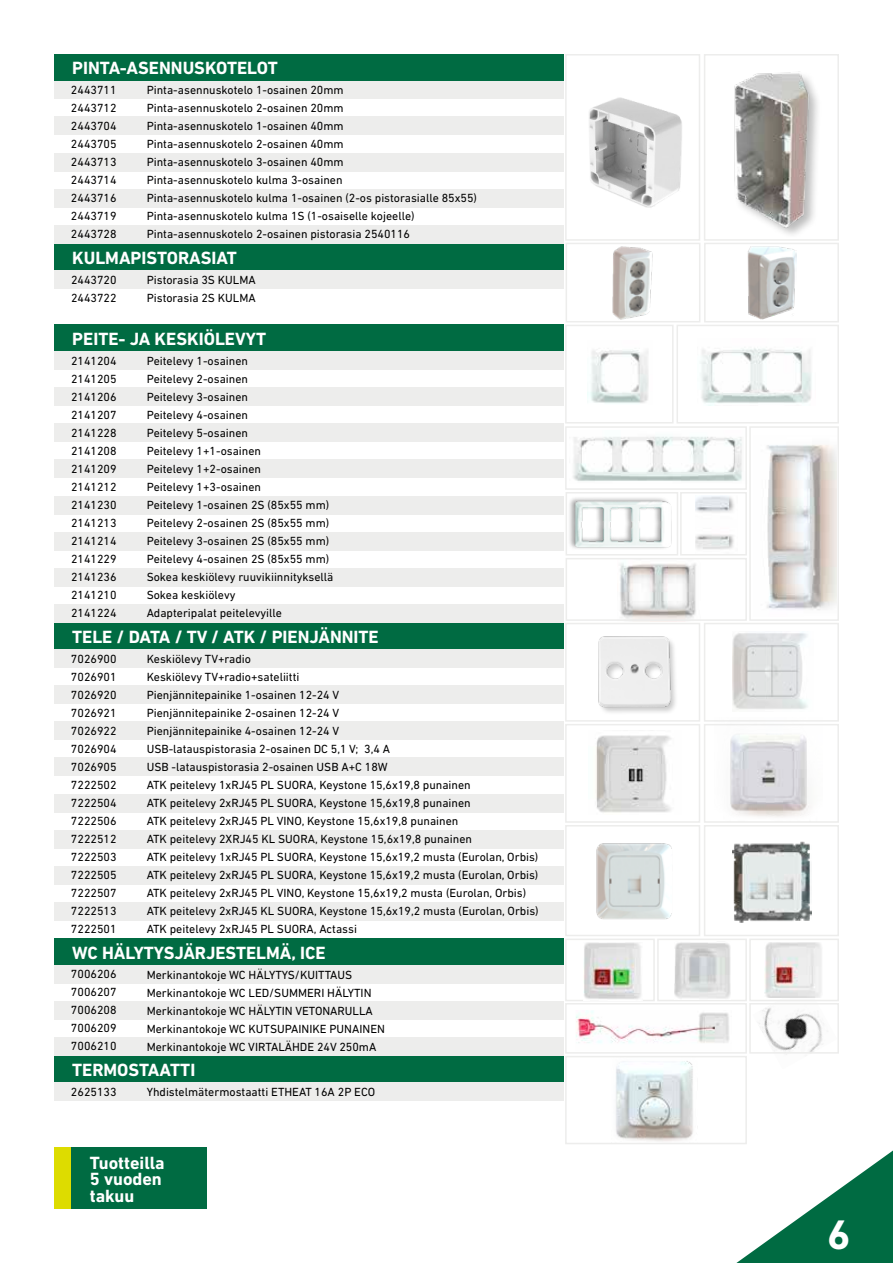
<style>
.page{position:relative;width:893px;height:1263px;background:#fff}
.page>*{position:absolute;margin:0;border:0;box-sizing:border-box;transform-origin:0 0}
.t1{font:700 42px "DIN Next LT Pro";color:#fff}
.t2{font:700 18px/16.5px "DIN Next LT Pro";color:#fff}
.t3{font:12px/18px "DIN Next LT Pro";color:#000}
</style>
<div class="page">
<div style="left:54px;top:81px;width:510px;height:18px;background:#ededec"></div>
<div style="left:54px;top:270px;width:510px;height:18px;background:#ededec"></div>
<div style="left:54px;top:54px;width:510px;height:27px;background:#006b42"></div>
<div style="left:54px;top:244px;width:510px;height:26px;background:#006b42"></div>
<div style="left:54px;top:325px;width:510px;height:26px;background:#006b42"></div>
<div style="left:54px;top:623px;width:510px;height:26px;background:#006b42"></div>
<div style="left:54px;top:938px;width:510px;height:27px;background:#006b42"></div>
<div style="left:54px;top:1056px;width:510px;height:26px;background:#006b42"></div>
<div style="left:54px;top:117px;width:510px;height:18px;background:#ededec"></div>
<div style="left:54px;top:153px;width:510px;height:18px;background:#ededec"></div>
<div style="left:54px;top:189px;width:510px;height:18px;background:#ededec"></div>
<div style="left:54px;top:351px;width:510px;height:19px;background:#ededec"></div>
<div style="left:54px;top:649px;width:510px;height:19px;background:#ededec"></div>
<div style="left:54px;top:965px;width:510px;height:18px;background:#ededec"></div>
<div style="left:54px;top:1082px;width:510px;height:19px;background:#ededec"></div>
<div style="left:54px;top:225px;width:510px;height:19px;background:#ededec"></div>
<div style="left:54px;top:387px;width:510px;height:19px;background:#ededec"></div>
<div style="left:54px;top:685px;width:510px;height:19px;background:#ededec"></div>
<div style="left:54px;top:1001px;width:510px;height:19px;background:#ededec"></div>
<div style="left:54px;top:423px;width:510px;height:19px;background:#ededec"></div>
<div style="left:54px;top:722px;width:510px;height:18px;background:#ededec"></div>
<div style="left:54px;top:1037px;width:510px;height:19px;background:#ededec"></div>
<div style="left:54px;top:460px;width:510px;height:18px;background:#ededec"></div>
<div style="left:54px;top:758px;width:510px;height:18px;background:#ededec"></div>
<div style="left:54px;top:496px;width:510px;height:18px;background:#ededec"></div>
<div style="left:54px;top:794px;width:510px;height:18px;background:#ededec"></div>
<div style="left:54px;top:532px;width:510px;height:18px;background:#ededec"></div>
<div style="left:54px;top:830px;width:510px;height:18px;background:#ededec"></div>
<div style="left:54px;top:568px;width:510px;height:19px;background:#ededec"></div>
<div style="left:54px;top:866px;width:510px;height:19px;background:#ededec"></div>
<div style="left:54px;top:604px;width:510px;height:19px;background:#ededec"></div>
<div style="left:54px;top:902px;width:510px;height:19px;background:#ededec"></div>
<img style="left:767px;top:445px;width:69px;height:165px">
<img style="left:573px;top:436px;width:169px;height:45px">
<img style="left:700px;top:348px;width:112px;height:58px">
<img style="left:588px;top:350px;width:61px;height:53px">
<img style="left:589px;top:97px;width:93px;height:111px">
<img style="left:734px;top:71px;width:84px;height:164px">
<img style="left:612px;top:246px;width:41px;height:73px">
<img style="left:747px;top:246px;width:49px;height:73px">
<img style="left:696px;top:496px;width:38px;height:54px">
<img style="left:620px;top:563px;width:76px;height:59px">
<img style="left:566px;top:498px;width:112px;height:58px">
<svg style="left:736px;top:1150px;width:157px;height:113px"></svg>
<div style="left:565px;top:54px;width:135px;height:187px;border:2px solid #ededec"></div>
<div style="left:565px;top:325px;width:109px;height:98px;border:2px solid #ededec"></div>
<div style="left:565px;top:426px;width:182px;height:64px;border:2px solid #ededec"></div>
<div style="left:680px;top:492px;width:67px;height:63px;border:2px solid #ededec"></div>
<div style="left:566px;top:492px;width:112px;height:63px;border:2px solid #ededec"></div>
<div style="left:566px;top:558px;width:181px;height:63px;border:2px solid #ededec"></div>
<div style="left:565px;top:825px;width:135px;height:111px;border:2px solid #ededec"></div>
<div style="left:565px;top:623px;width:135px;height:99px;border:2px solid #ededec"></div>
<div style="left:565px;top:938px;width:90px;height:63px;border:2px solid #ededec"></div>
<div style="left:565px;top:1003px;width:182px;height:50px;border:2px solid #ededec"></div>
<div style="left:565px;top:1056px;width:182px;height:88px;border:2px solid #ededec"></div>
<div style="left:565px;top:724px;width:135px;height:99px;border:2px solid #ededec"></div>
<div style="left:704px;top:54px;width:135px;height:187px;border:2px solid #ededec"></div>
<div style="left:566px;top:243px;width:134px;height:79px;border:2px solid #ededec"></div>
<div style="left:676px;top:325px;width:163px;height:98px;border:2px solid #ededec"></div>
<div style="left:657px;top:938px;width:90px;height:63px;border:2px solid #ededec"></div>
<div style="left:704px;top:724px;width:135px;height:99px;border:2px solid #ededec"></div>
<div style="left:704px;top:243px;width:135px;height:79px;border:2px solid #ededec"></div>
<div style="left:704px;top:623px;width:135px;height:99px;border:2px solid #ededec"></div>
<div style="left:704px;top:825px;width:135px;height:111px;border:2px solid #ededec"></div>
<img style="left:732px;top:633px;width:76px;height:77px">
<div style="left:598px;top:636px;width:80px;height:79px;background:#f9f9f9"></div>
<img style="left:598px;top:636px;width:77px;height:75px">
<img style="left:732px;top:841px;width:80px;height:82px">
<img style="left:596px;top:843px;width:76px;height:77px">
<img style="left:752px;top:992px;width:85px;height:63px">
<img style="left:583px;top:942px;width:60px;height:58px">
<img style="left:675px;top:942px;width:56px;height:57px">
<img style="left:576px;top:1010px;width:153px;height:33px">
<img style="left:765px;top:942px;width:58px;height:56px">
<div style="left:749px;top:1003px;width:90px;height:50px;border:2px solid #ededec"></div>
<div style="left:749px;top:938px;width:90px;height:63px;border:2px solid #ededec"></div>
<div style="left:749px;top:426px;width:90px;height:195px;border:2px solid #ededec"></div>
<img style="left:612px;top:1057px;width:86px;height:86px">
<img style="left:595px;top:735px;width:76px;height:78px">
<img style="left:714px;top:719px;width:109px;height:107px">
<div style="left:70px;top:1147px;width:136px;height:62px;background:#006b42"></div>
<div style="left:54px;top:1147px;width:17px;height:62px;background:#dddc00"></div>
<h2 class="t2" style="left:72px;top:59px;width:207px">PINTA-ASENNUSKOTELOT</h2>
<p class="t3" style="left:71px;top:81px;width:47px;text-align:justify">2443711<br>2443712<br>2443704<br>2443705<br>2443713<br>2443714<br>2443716<br>2443719<br>2443728</p>
<p class="t3" style="left:147px;top:81px;width:332px">Pinta-asennuskotelo 1-osainen 20mm<br>Pinta-asennuskotelo 2-osainen 20mm<br>Pinta-asennuskotelo 1-osainen 40mm<br>Pinta-asennuskotelo 2-osainen 40mm<br>Pinta-asennuskotelo 3-osainen 40mm<br>Pinta-asennuskotelo kulma 3-osainen<br>Pinta-asennuskotelo kulma 1-osainen (2-os pistorasialle 85x55)<br>Pinta-asennuskotelo kulma 1S (1-osaiselle kojeelle)<br>Pinta-asennuskotelo 2-osainen pistorasia 2540116</p>
<h2 class="t2" style="left:72px;top:249px;width:166px">KULMAPISTORASIAT</h2>
<p class="t3" style="left:71px;top:270px;width:47px">2443720<br>2443722</p>
<p class="t3" style="left:147px;top:270px;width:111px">Pistorasia 3S KULMA<br>Pistorasia 2S KULMA</p>
<h2 class="t2" style="left:72px;top:330px;width:195px">PEITE- JA KESKIÖLEVYT</h2>
<p class="t3" style="left:71px;top:352px;width:47px;text-align:justify">2141204<br>2141205<br>2141206<br>2141207<br>2141228<br>2141208<br>2141209<br>2141212<br>2141230<br>2141213<br>2141214<br>2141229<br>2141236<br>2141210<br>2141224</p>
<p class="t3" style="left:147px;top:352px;width:188px">Peitelevy 1-osainen<br>Peitelevy 2-osainen<br>Peitelevy 3-osainen<br>Peitelevy 4-osainen<br>Peitelevy 5-osainen<br>Peitelevy 1+1-osainen<br>Peitelevy 1+2-osainen<br>Peitelevy 1+3-osainen<br>Peitelevy 1-osainen 2S (85x55 mm)<br>Peitelevy 2-osainen 2S (85x55 mm)<br>Peitelevy 3-osainen 2S (85x55 mm)<br>Peitelevy 4-osainen 2S (85x55 mm)<br>Sokea keskiölevy ruuvikiinnityksellä<br>Sokea keskiölevy<br>Adapteripalat peitelevyille</p>
<h2 class="t2" style="left:72px;top:628px;width:308px">TELE / DATA / TV / ATK / PIENJÄNNITE</h2>
<p class="t3" style="left:71px;top:649px;width:47px;text-align:justify">7026900<br>7026901<br>7026920<br>7026921<br>7026922<br>7026904<br>7026905<br>7222502<br>7222504<br>7222506<br>7222512<br>7222503<br>7222505<br>7222507<br>7222513<br>7222501</p>
<p class="t3" style="left:71px;top:965px;width:47px;text-align:justify">7006206<br>7006207<br>7006208<br>7006209<br>7006210</p>
<p class="t3" style="left:71px;top:1082px;width:47px">2625133</p>
<p class="t3" style="left:147px;top:649px;width:393px">Keskiölevy TV+radio<br>Keskiölevy TV+radio+sateliitti<br>Pienjännitepainike 1-osainen 12-24 V<br>Pienjännitepainike 2-osainen 12-24 V<br>Pienjännitepainike 4-osainen 12-24 V<br>USB-latauspistorasia 2-osainen DC 5,1 V; 3,4 A<br>USB -latauspistorasia 2-osainen USB A+C 18W<br>ATK peitelevy 1xRJ45 PL SUORA, Keystone 15,6x19,8 punainen<br>ATK peitelevy 2xRJ45 PL SUORA, Keystone 15,6x19,8 punainen<br>ATK peitelevy 2xRJ45 PL VINO, Keystone 15,6x19,8 punainen<br>ATK peitelevy 2XRJ45 KL SUORA, Keystone 15,6x19,8 punainen<br>ATK peitelevy 1xRJ45 PL SUORA, Keystone 15,6x19,2 musta (Eurolan, Orbis)<br>ATK peitelevy 2xRJ45 PL SUORA, Keystone 15,6x19,2 musta (Eurolan, Orbis)<br>ATK peitelevy 2xRJ45 PL VINO, Keystone 15,6x19,2 musta (Eurolan, Orbis)<br>ATK peitelevy 2xRJ45 KL SUORA, Keystone 15,6x19,2 musta (Eurolan, Orbis)<br>ATK peitelevy 2xRJ45 PL SUORA, Actassi</p>
<p class="t3" style="left:147px;top:965px;width:240px">Merkinantokoje WC HÄLYTYS/KUITTAUS Merkinantokoje WC LED/SUMMERI HÄLYTIN Merkinantokoje WC HÄLYTIN VETONARULLA Merkinantokoje WC KUTSUPAINIKE PUNAINEN Merkinantokoje WC VIRTALÄHDE 24V 250mA</p>
<p class="t3" style="left:147px;top:1082px;width:230px">Yhdistelmätermostaatti ETHEAT 16A 2P ECO</p>
<h2 class="t2" style="left:72px;top:944px;width:255px">WC HÄLYTYSJÄRJESTELMÄ, ICE</h2>
<h2 class="t2" style="left:72px;top:1061px;width:125px">TERMOSTAATTI</h2>
<h2 class="t2" style="left:90px;top:1154px;width:77px">Tuotteilla<br>5 vuoden takuu</h2>
<h1 class="t1" style="left:827px;top:1210px;width:25px">6</h1>
</div>
